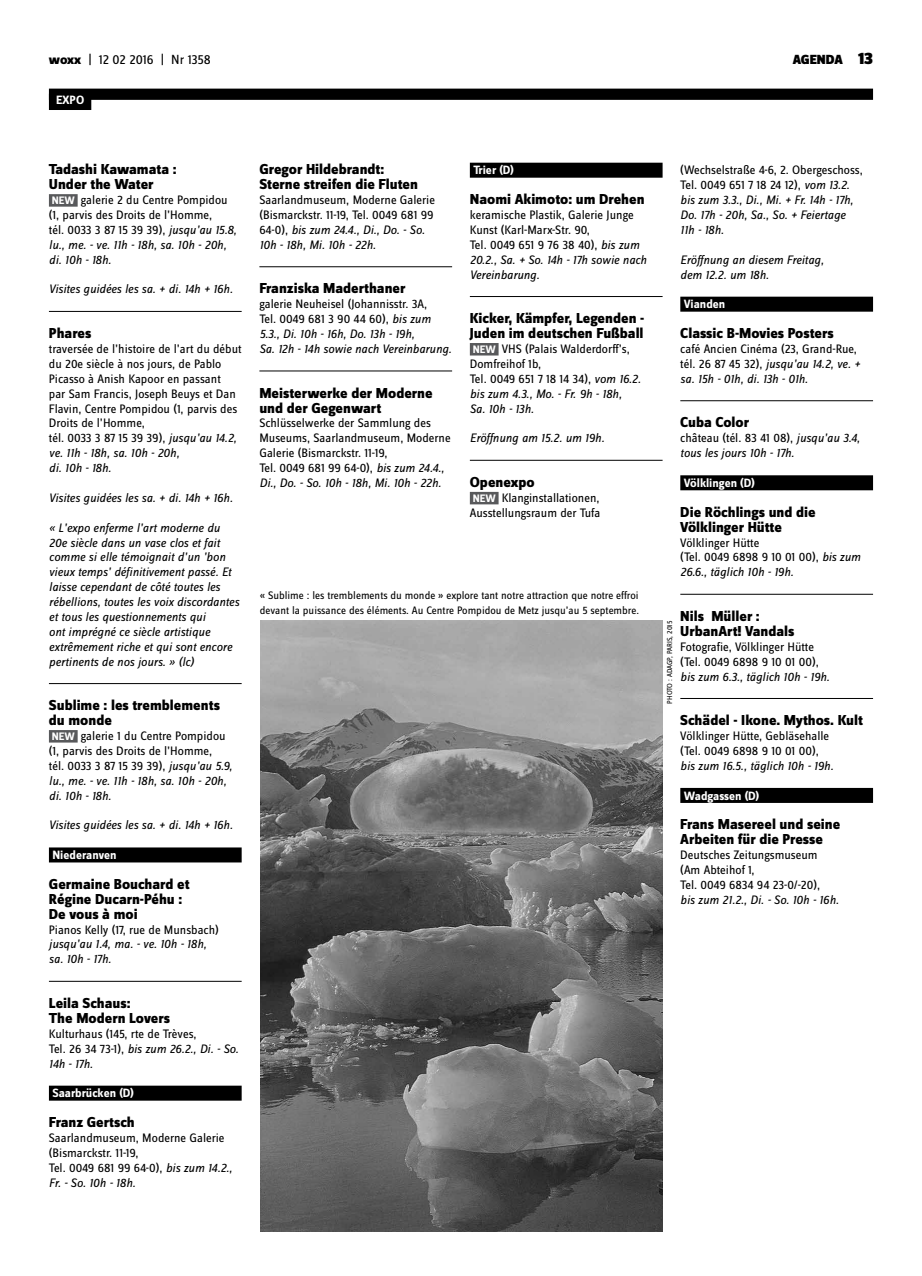
<style>
.page{position:relative;width:922px;height:1276px;background:#fff}
.page>*{position:absolute;margin:0;border:0;box-sizing:border-box;transform-origin:0 0}
.t1{font:800 15px/14.9px "Zine Sans Dis";color:#000}
.t2{font:13.75px "Zine Sans Dis";letter-spacing:-.01em;color:#000}
.t3{font:900 13.75px "Zine Sans Dis";color:#000}
.t4{font:12.75px/14.9px "Zine Sans Dis";color:#000}
.t5{font:italic 12.75px/14.9px "Zine Sans Dis";color:#000}
.t6{font:700 12.5px "Zine Sans Dis";color:#fff}
.t7{font:11.25px/14.9px "Zine Sans Dis";color:#000}
.t8{font:7.5px "Zine Sans Dis";letter-spacing:-.01em;color:#000}
.s1{font-weight:800}
.s2{font-size:17.5px}
.s3{font-weight:700;font-size:11.25px;color:#fff}
.s4{font-style:italic}
.s5{font-style:normal}
</style>
<div class="page">
<div style="left:49px;top:194px;width:29px;height:13px;background:#58595b"></div>
<hr style="left:49px;top:311px;width:192px;height:1px;background:#000">
<hr style="left:49px;top:683px;width:192px;height:1px;background:#000">
<div style="left:49px;top:730px;width:29px;height:12px;background:#58595b"></div>
<div style="left:49px;top:847px;width:192px;height:15px;background:#000"></div>
<hr style="left:49px;top:981px;width:192px;height:1px;background:#000">
<div style="left:49px;top:1085px;width:192px;height:15px;background:#000"></div>
<hr style="left:259px;top:266px;width:193px;height:1px;background:#000">
<hr style="left:259px;top:371px;width:193px;height:1px;background:#000">
<div style="left:469px;top:163px;width:193px;height:15px;background:#000"></div>
<hr style="left:469px;top:296px;width:193px;height:1px;background:#000">
<div style="left:469px;top:343px;width:29px;height:12px;background:#58595b"></div>
<hr style="left:469px;top:460px;width:193px;height:1px;background:#000">
<div style="left:469px;top:492px;width:29px;height:12px;background:#58595b"></div>
<div style="left:680px;top:297px;width:192px;height:15px;background:#000"></div>
<hr style="left:680px;top:400px;width:192px;height:1px;background:#000">
<div style="left:680px;top:475px;width:192px;height:15px;background:#000"></div>
<hr style="left:680px;top:594px;width:192px;height:1px;background:#000">
<hr style="left:680px;top:698px;width:192px;height:1px;background:#000">
<div style="left:680px;top:788px;width:192px;height:15px;background:#000"></div>
<div style="left:49px;top:89px;width:823px;height:11px;background:#000"></div>
<div style="left:49px;top:94px;width:42px;height:16px;background:#000"></div>
<img style="left:260px;top:621px;width:402px;height:610px">
<p class="t2" style="left:49px;top:53px;width:163px"><span class="s1">woxx</span> | 12 02 2016 | Nr 1358</p>
<p class="t3" style="left:792px;top:53px;width:82px">AGENDA <span class="s2">13</span></p>
<p class="t6" style="left:56px;top:93px;width:30px">EXPO</p>
<p class="t1" style="left:49px;top:163px;width:129px">Tadashi Kawamata :<br>Under the Water</p>
<p class="t4" style="left:49px;top:193px;width:189px"><span class="s3">NEW</span> galerie 2 du Centre Pompidou (1, parvis des Droits de l’Homme,<br>tél. 0033 3 87 15 39 39), <span class="s4">jusqu’au 15.8, lu., me. - ve. 11h - 18h, sa. 10h - 20h, di. 10h - 18h.</span></p>
<p class="t5" style="left:49px;top:282px;width:185px">Visites guidées les sa. + di. 14h + 16h.</p>
<p class="t1" style="left:49px;top:327px;width:44px">Phares</p>
<p class="t4" style="left:49px;top:342px;width:194px">traversée de l’histoire de l’art du début du 20e siècle à nos jours, de Pablo<br>Picasso à Anish Kapoor en passant<br>par Sam Francis, Joseph Beuys et Dan<br>Flavin, Centre Pompidou (1, parvis des<br>Droits de l’Homme,<br>tél. 0033 3 87 15 39 39), <span class="s4">jusqu’au 14.2, ve. 11h - 18h, sa. 10h - 20h,<br>di. 10h - 18h.</span></p>
<p class="t5" style="left:49px;top:490px;width:185px">Visites guidées les sa. + di. 14h + 16h.</p>
<p class="t5" style="left:49px;top:520px;width:192px">« L’expo enferme l’art moderne du 20e siècle dans un vase clos et fait comme si elle témoignait d’un ’bon vieux temps’ définitivement passé. Et laisse cependant de côté toutes les rébellions, toutes les voix discordantes et tous les questionnements qui<br>ont imprégné ce siècle artistique extrêmement riche et qui sont encore pertinents de nos jours. » (lc)</p>
<p class="t1" style="left:49px;top:699px;width:172px">Sublime : les tremblements du monde</p>
<p class="t4" style="left:49px;top:729px;width:185px"><span class="s3">NEW</span> galerie 1 du Centre Pompidou (1, parvis des Droits de l’Homme,<br>tél. 0033 3 87 15 39 39), <span class="s4">jusqu’au 5.9, lu., me. - ve. 11h - 18h, sa. 10h - 20h, di. 10h - 18h.</span></p>
<p class="t5" style="left:49px;top:818px;width:185px">Visites guidées les sa. + di. 14h + 16h.</p>
<p class="t6" style="left:52px;top:848px;width:65px">Niederanven</p>
<p class="t1" style="left:49px;top:877px;width:142px">Germaine Bouchard et<br>Régine Ducarn-Péhu :<br>De vous à moi</p>
<p class="t4" style="left:49px;top:922px;width:171px">Pianos Kelly (17, rue de Munsbach)</p>
<p class="t5" style="left:49px;top:937px;width:159px">jusqu’au 1.4, ma. - ve. 10h - 18h, sa. 10h - 17h.</p>
<p class="t1" style="left:49px;top:996px;width:123px">Leila Schaus:<br>The Modern Lovers</p>
<p class="t4" style="left:49px;top:1027px;width:191px">Kulturhaus (145, rte de Trèves,<br>Tel. 26 34 73-1), <span class="s4">bis zum 26.2., Di. - So.<br>14h - 17h.</span></p>
<p class="t6" style="left:52px;top:1086px;width:83px">Saarbrücken (D)</p>
<p class="t1" style="left:49px;top:1115px;width:87px">Franz Gertsch</p>
<p class="t4" style="left:49px;top:1131px;width:185px">Saarlandmuseum, Moderne Galerie (Bismarckstr. 11-19,<br>Tel. 0049 681 99 64-0), <span class="s4">bis zum 14.2.,<br>Fr. - So. 10h - 18h.</span></p>
<p class="t1" style="left:259px;top:163px;width:160px">Gregor Hildebrandt:<br>Sterne streifen die Fluten</p>
<p class="t4" style="left:259px;top:193px;width:177px">Saarlandmuseum, Moderne Galerie (Bismarckstr. 11-19, Tel. 0049 681 99<br>64-0), <span class="s4">bis zum 24.4., Di., Do. - So.<br>10h - 18h, Mi. 10h - 22h.</span></p>
<p class="t1" style="left:259px;top:282px;width:148px">Franziska Maderthaner</p>
<p class="t5" style="left:259px;top:297px;width:194px"><span class="s5">galerie Neuheisel (Johannisstr. 3A,<br>Tel. 0049 681 3 90 44 60),</span> bis zum 5.3., Di. 10h - 16h, Do. 13h - 19h,<br>Sa. 12h - 14h sowie nach Vereinbarung.</p>
<p class="t1" style="left:259px;top:386px;width:175px">Meisterwerke der Moderne und der Gegenwart</p>
<p class="t4" style="left:259px;top:416px;width:193px">Schlüsselwerke der Sammlung des Museums, Saarlandmuseum, Moderne Galerie (Bismarckstr. 11-19,<br>Tel. 0049 681 99 64-0), <span class="s4">bis zum 24.4., Di., Do. - So. 10h - 18h, Mi. 10h - 22h.</span></p>
<p class="t6" style="left:473px;top:164px;width:42px">Trier (D)</p>
<p class="t1" style="left:469px;top:193px;width:176px">Naomi Akimoto: um Drehen</p>
<p class="t4" style="left:469px;top:208px;width:178px">keramische Plastik, Galerie Junge<br>Kunst (Karl-Marx-Str. 90,<br>Tel. 0049 651 9 76 38 40), <span class="s4">bis zum<br>20.2., Sa. + So. 14h - 17h sowie nach<br>Vereinbarung.</span></p>
<p class="t1" style="left:469px;top:312px;width:176px">Kicker, Kämpfer, Legenden -<br>Juden im deutschen Fußball</p>
<p class="t4" style="left:469px;top:342px;width:172px"><span class="s3">NEW</span> VHS (Palais Walderdorff’s,<br>Domfreihof 1b,<br>Tel. 0049 651 7 18 14 34), <span class="s4">vom 16.2. bis zum 4.3., Mo. - Fr. 9h - 18h,<br>Sa. 10h - 13h.</span></p>
<p class="t5" style="left:469px;top:431px;width:136px">Eröffnung am 15.2. um 19h.</p>
<p class="t1" style="left:469px;top:475px;width:66px">Openexpo</p>
<p class="t4" style="left:469px;top:491px;width:132px"><span class="s3">NEW</span> Klanginstallationen,<br>Ausstellungsraum der Tufa</p>
<p class="t7" style="left:260px;top:588px;width:381px">« Sublime : les tremblements du monde » explore tant notre attraction que notre effroi devant la puissance des éléments. Au Centre Pompidou de Metz jusqu’au 5 septembre.</p>
<p class="t5" style="left:680px;top:163px;width:184px"><span class="s5">(Wechselstraße 4-6, 2. Obergeschoss,<br>Tel. 0049 651 7 18 24 12),</span> vom 13.2. bis zum 3.3., Di., Mi. + Fr. 14h - 17h,<br>Do. 17h - 20h, Sa., So. + Feiertage<br>11h - 18h.</p>
<p class="t5" style="left:680px;top:252px;width:145px">Eröffnung an diesem Freitag, dem 12.2. um 18h.</p>
<p class="t6" style="left:683px;top:298px;width:43px">Vianden</p>
<p class="t1" style="left:680px;top:327px;width:155px">Classic B-Movies Posters</p>
<p class="t4" style="left:680px;top:342px;width:181px">café Ancien Cinéma (23, Grand-Rue, tél. 26 87 45 32), <span class="s4">jusqu’au 14.2, ve. + sa. 15h - 01h, di. 13h - 01h.</span></p>
<p class="t1" style="left:680px;top:416px;width:70px">Cuba Color</p>
<p class="t5" style="left:680px;top:431px;width:181px"><span class="s5">château (tél. 83 41 08),</span> jusqu’au 3.4, tous les jours 10h - 17h.</p>
<p class="t6" style="left:683px;top:476px;width:72px">Völklingen (D)</p>
<p class="t1" style="left:680px;top:505px;width:137px">Die Röchlings und die<br>Völklinger Hütte</p>
<p class="t4" style="left:680px;top:535px;width:182px">Völklinger Hütte<br>(Tel. 0049 6898 9 10 01 00), <span class="s4">bis zum<br>26.6., täglich 10h - 19h.</span></p>
<p class="t1" style="left:680px;top:609px;width:116px">Nils Müller :<br>UrbanArt! Vandals</p>
<p class="t4" style="left:680px;top:640px;width:140px">Fotografie, Völklinger Hütte (Tel. 0049 6898 9 10 01 00),</p>
<p class="t5" style="left:680px;top:669px;width:151px">bis zum 6.3., täglich 10h - 19h.</p>
<p class="t1" style="left:680px;top:713px;width:184px">Schädel - Ikone. Mythos. Kult</p>
<p class="t4" style="left:680px;top:729px;width:150px">Völklinger Hütte, Gebläsehalle (Tel. 0049 6898 9 10 01 00),</p>
<p class="t5" style="left:680px;top:758px;width:155px">bis zum 16.5., täglich 10h - 19h.</p>
<p class="t6" style="left:683px;top:789px;width:77px">Wadgassen (D)</p>
<p class="t1" style="left:680px;top:818px;width:161px">Frans Masereel und seine<br>Arbeiten für die Presse</p>
<p class="t4" style="left:680px;top:848px;width:141px">Deutsches Zeitungsmuseum (Am Abteihof 1,<br>Tel. 0049 6834 94 23-0/-20),</p>
<p class="t5" style="left:680px;top:892px;width:160px">bis zum 21.2., Di. - So. 10h - 16h.</p>
<p class="t8" style="left:665px;top:703px;width:84px;rotate:-90deg">Photo : ADAGP, Paris, 2015</p>
</div>
